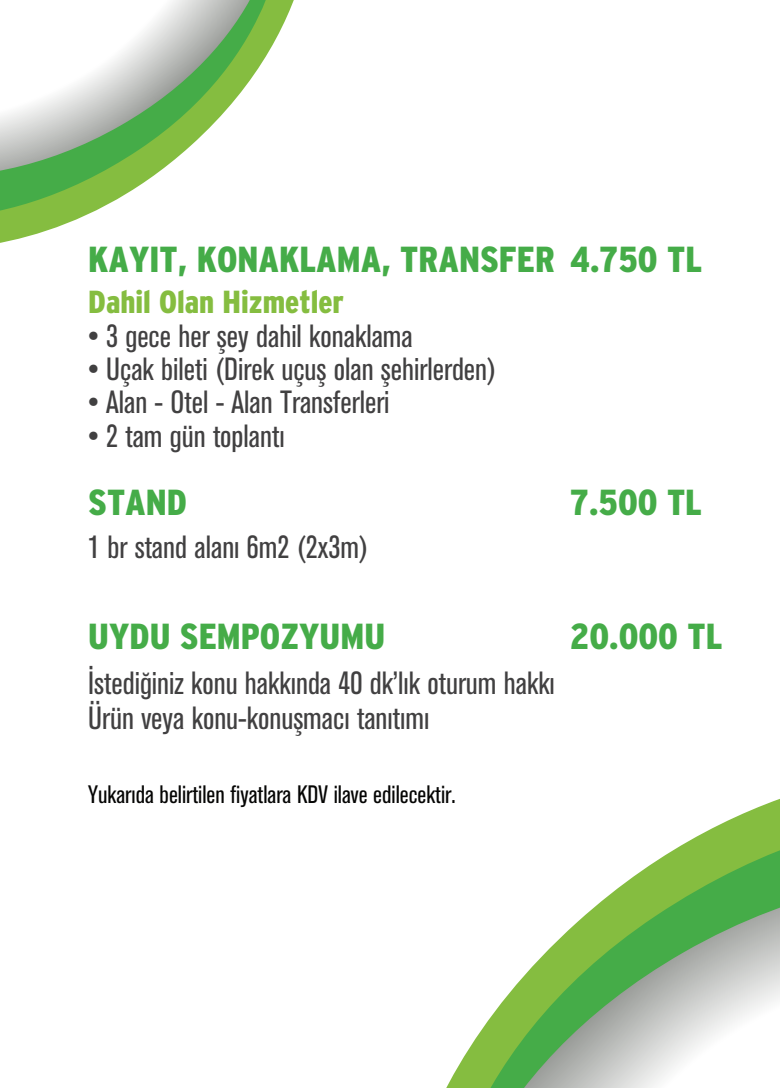
<style>
.page{position:relative;width:780px;height:1088px;background:#fff}
.page>*{position:absolute;margin:0;border:0;box-sizing:border-box;transform-origin:0 0}
.t1{font:36.25px "Interstate Black Condensed TR";color:#45ac48}
.t2{font:31.88px/35px "Akzidenz Grotesk BE Cn Ti";color:#414041}
.t3{font:31.88px "Interstate Black Condensed TR";color:#85bd40}
.t4{font:25px "Akzidenz Grotesk BE Cn Ti";color:#050504}
</style>
<div class="page">
<svg style="left:446px;top:799px;width:334px;height:289px"></svg>
<svg style="left:0;top:0;width:294px;height:243px"></svg>
<p class="t1" style="left:88px;top:239px;width:615px">KAYIT, KONAKLAMA, TRANSFER 4.750 TL</p>
<p class="t3" style="left:88px;top:284px;width:257px">Dahil Olan Hizmetler</p>
<p class="t2" style="left:88px;top:319px;width:326px">• 3 gece her şey dahil konaklama</p>
<p class="t2" style="left:88px;top:352px;width:410px">• Uçak bileti (Direk uçuş olan şehirlerden)</p>
<p class="t2" style="left:88px;top:385px;width:303px">• Alan - Otel - Alan Transferleri</p>
<p class="t2" style="left:88px;top:419px;width:198px">• 2 tam gün toplantı</p>
<p class="t1" style="left:88px;top:482px;width:100px">STAND</p>
<p class="t1" style="left:570px;top:482px;width:133px">7.500 TL</p>
<p class="t2" style="left:88px;top:530px;width:281px">1 br stand alanı 6m2 (2x3m)</p>
<p class="t1" style="left:88px;top:616px;width:298px">UYDU SEMPOZYUMU</p>
<p class="t1" style="left:570px;top:616px;width:154px">20.000 TL</p>
<p class="t2" style="left:88px;top:666px;width:468px">İstediğiniz konu hakkında 40 dk’lık oturum hakkı<br>Ürün veya konu-konuşmacı tanıtımı</p>
<p class="t4" style="left:88px;top:781px;width:369px">Yukarıda belirtilen fiyatlara KDV ilave edilecektir.</p>
</div>
